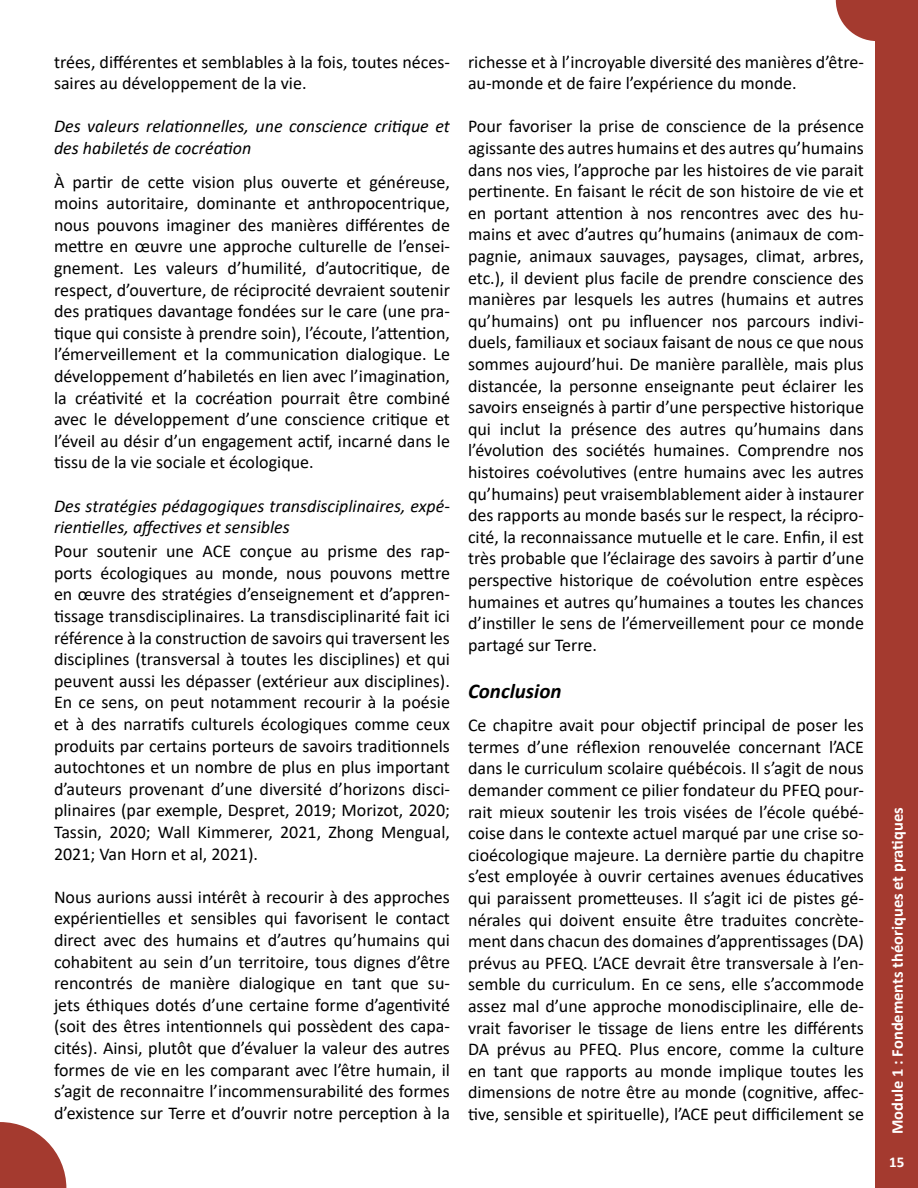
<style>
.page{position:relative;width:918px;height:1188px;background:#fff}
.page>*{position:absolute;margin:0;border:0;box-sizing:border-box;transform-origin:0 0}
.t1{font:italic 700 21px "Calibri";color:#000}
.t2{font:18px/21.6px "Calibri";color:#000;text-align:justify}
.t3{font:italic 18px/21.6px "Calibri";color:#000}
.t4{font:700 16.5px "Calibri";color:#fff}
.t5{font:700 15px "Calibri";color:#fff}
</style>
<div class="page">
<svg style="left:0;top:1122px;width:66px;height:66px"></svg>
<div style="left:876px;top:0;width:42px;height:1188px;background:#a43a2f"></div>
<svg style="left:836px;top:0;width:40px;height:41px"></svg>
<p class="t2" style="left:54px;top:50px;width:397px">trées, différentes et semblables à la fois, toutes néces&shy;saires au développement de la vie.</p>
<p class="t3" style="left:54px;top:115px;width:398px">Des valeurs relationnelles, une conscience critique et des habiletés de cocréation</p>
<p class="t2" style="left:54px;top:170px;width:398px">À partir de cette vision plus ouverte et généreuse, moins autoritaire, dominante et anthropocentrique, nous pouvons imaginer des manières différentes de mettre en œuvre une approche culturelle de l’ensei&shy;gnement. Les valeurs d’humilité, d’autocritique, de respect, d’ouverture, de réciprocité devraient soutenir des pratiques davantage fondées sur le care (une pra&shy;tique qui consiste à prendre soin), l’écoute, l’attention, l’émerveillement et la communication dialogique. Le développement d’habiletés en lien avec l’imagination, la créativité et la cocréation pourrait être combiné avec le développement d’une conscience critique et l’éveil au désir d’un engagement actif, incarné dans le tissu de la vie sociale et écologique.</p>
<p class="t3" style="left:54px;top:494px;width:398px">Des stratégies pédagogiques transdisciplinaires, expé&shy;rientielles, affectives et sensibles</p>
<p class="t2" style="left:54px;top:540px;width:398px">Pour soutenir une ACE conçue au prisme des rap&shy;ports écologiques au monde, nous pouvons mettre en œuvre des stratégies d’enseignement et d’appren&shy;tissage transdisciplinaires. La transdisciplinarité fait ici référence à la construction de savoirs qui traversent les disciplines (transversal à toutes les disciplines) et qui peuvent aussi les dépasser (extérieur aux disciplines).<br>En ce sens, on peut notamment recourir à la poésie et à des narratifs culturels écologiques comme ceux produits par certains porteurs de savoirs traditionnels autochtones et un nombre de plus en plus important d’auteurs provenant d’une diversité d’horizons disci&shy;plinaires (par exemple, Despret, 2019; Morizot, 2020; Tassin, 2020; Wall Kimmerer, 2021, Zhong Mengual, 2021; Van Horn et al, 2021).</p>
<p class="t2" style="left:54px;top:885px;width:398px">Nous aurions aussi intérêt à recourir à des approches expérientielles et sensibles qui favorisent le contact direct avec des humains et d’autres qu’humains qui cohabitent au sein d’un territoire, tous dignes d’être rencontrés de manière dialogique en tant que su&shy;jets éthiques dotés d’une certaine forme d’agentivité (soit des êtres intentionnels qui possèdent des capa&shy;cités). Ainsi, plutôt que d’évaluer la valeur des autres formes de vie en les comparant avec l’être humain, il s’agit de reconnaitre l’incommensurabilité des formes d’existence sur Terre et d’ouvrir notre perception à la</p>
<p class="t2" style="left:468px;top:50px;width:397px">richesse et à l’incroyable diversité des manières d’être&shy;au-monde et de faire l’expérience du monde.</p>
<p class="t2" style="left:468px;top:115px;width:398px">Pour favoriser la prise de conscience de la présence agissante des autres humains et des autres qu’humains dans nos vies, l’approche par les histoires de vie parait pertinente. En faisant le récit de son histoire de vie et en portant attention à nos rencontres avec des hu&shy;mains et avec d’autres qu’humains (animaux de com&shy;pagnie, animaux sauvages, paysages, climat, arbres, etc.), il devient plus facile de prendre conscience des manières par lesquels les autres (humains et autres qu’humains) ont pu influencer nos parcours indivi&shy;duels, familiaux et sociaux faisant de nous ce que nous sommes aujourd’hui. De manière parallèle, mais plus distancée, la personne enseignante peut éclairer les savoirs enseignés à partir d’une perspective historique qui inclut la présence des autres qu’humains dans l’évolution des sociétés humaines. Comprendre nos histoires coévolutives (entre humains avec les autres qu’humains) peut vraisemblablement aider à instaurer des rapports au monde basés sur le respect, la récipro&shy;cité, la reconnaissance mutuelle et le care. Enfin, il est très probable que l’éclairage des savoirs à partir d’une perspective historique de coévolution entre espèces humaines et autres qu’humaines a toutes les chances d’instiller le sens de l’émerveillement pour ce monde partagé sur Terre.</p>
<p class="t1" style="left:468px;top:676px;width:95px">Conclusion</p>
<p class="t2" style="left:468px;top:714px;width:398px">Ce chapitre avait pour objectif principal de poser les termes d’une réflexion renouvelée concernant l’ACE dans le curriculum scolaire québécois. Il s’agit de nous demander comment ce pilier fondateur du PFEQ pour&shy;rait mieux soutenir les trois visées de l’école québé&shy;coise dans le contexte actuel marqué par une crise so&shy;cioécologique majeure. La dernière partie du chapitre s’est employée à ouvrir certaines avenues éducatives qui paraissent prometteuses. Il s’agit ici de pistes gé&shy;nérales qui doivent ensuite être traduites concrète&shy;ment dans chacun des domaines d’apprentissages (DA) prévus au PFEQ. L’ACE devrait être transversale à l’en&shy;semble du curriculum. En ce sens, elle s’accommode assez mal d’une approche monodisciplinaire, elle de&shy;vrait favoriser le tissage de liens entre les différents DA prévus au PFEQ. Plus encore, comme la culture en tant que rapports au monde implique toutes les dimensions de notre être au monde (cognitive, affec&shy;tive, sensible et spirituelle), l’ACE peut difficilement se</p>
<p class="t4" style="left:886px;top:1134px;width:328px;rotate:-90deg">Module 1 : Fondements théoriques et pratiques</p>
<p class="t5" style="left:889px;top:1151px;width:17px">15</p>
</div>
